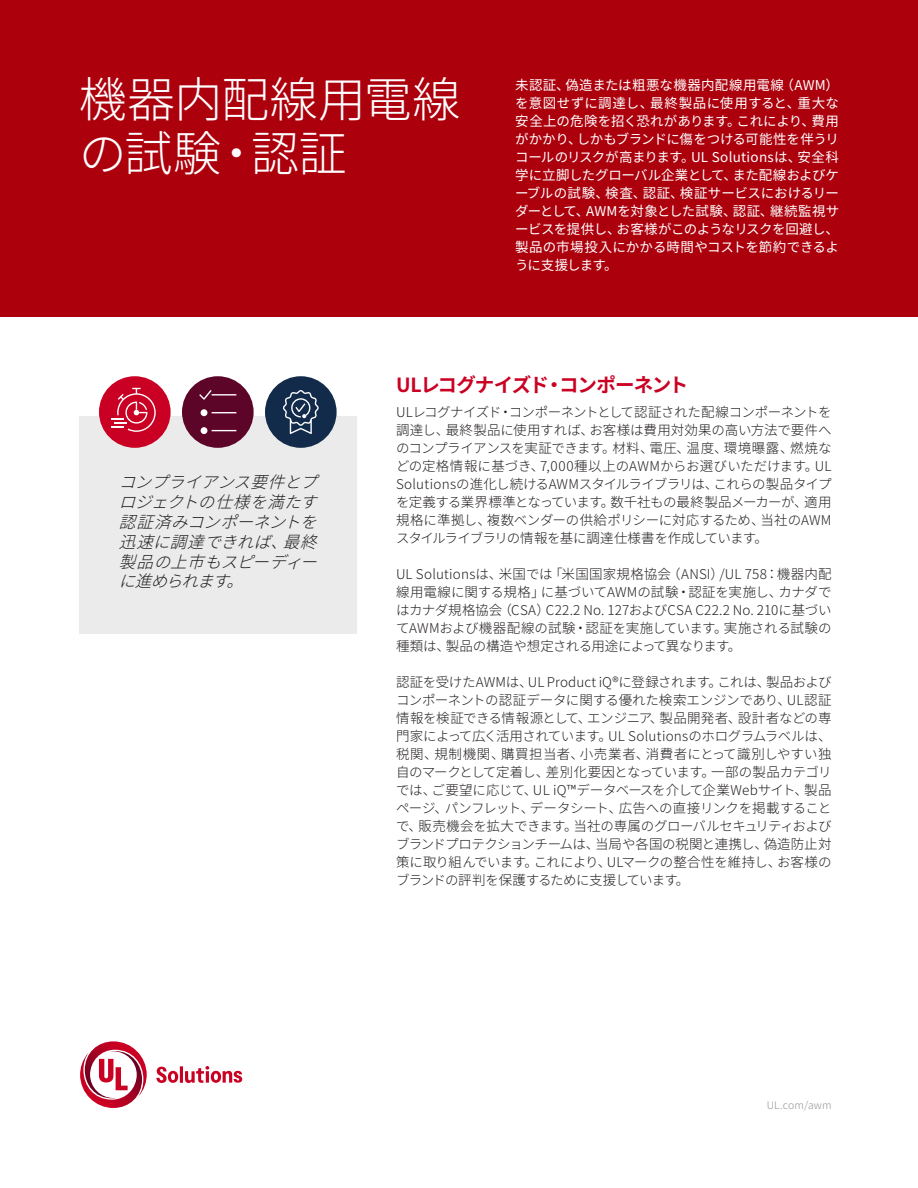
<style>
.page{position:relative;width:918px;height:1188px;background:#fff}
.page>*{position:absolute;margin:0;border:0;box-sizing:border-box;transform-origin:0 0}
.Cover_Headline{font:300 48px/54px "Noto Sans CJ Kjp";color:#fff}
.Subhead{font:700 19.5px "Noto Sans CJ Kjp";letter-spacing:-.06em;color:#ca0123}
.Body_Copy_Title{font:italic 300 16.5px/19.8px "Noto Sans CJ Kjp";color:#231f20;text-align:justify}
.Body_Copy{font:300 13.5px/18px "Noto Sans CJ Kjp";letter-spacing:-.03em;color:#231f20;text-align:justify}
.Subhead-2{font:13.5px/18px "Noto Sans CJ Kjp";letter-spacing:-.02em;color:#fff;text-align:justify}
.Copyright_Informatio{font:300 10.5px "Noto Sans CJ Kjp";letter-spacing:.01em;color:#939598}
</style>
<div class="page">
<svg style="left:80px;top:1041px;width:162px;height:67px"></svg>
<div style="left:0;top:0;width:918px;height:317px;background:#ac000d"></div>
<div style="left:79px;top:416px;width:277px;height:218px;background:#ebebeb"></div>
<div style="left:265px;top:376px;width:72px;height:72px;background:#122b4a;border-radius:36px"></div>
<svg style="left:283px;top:390px;width:36px;height:44px"></svg>
<div style="left:182px;top:376px;width:72px;height:72px;background:#5c0529;border-radius:36px"></div>
<svg style="left:199px;top:390px;width:37px;height:44px"></svg>
<div style="left:99px;top:376px;width:72px;height:72px;background:#c90024;border-radius:36px"></div>
<svg style="left:112px;top:388px;width:44px;height:44px"></svg>
<h1 class="Cover_Headline" style="left:79px;top:74px;width:383px">機器内配線用電線の試験・認証</h1>
<h3 class="Subhead-2" style="left:515px;top:76px;width:325px">未認証、偽造または粗悪な機器内配線用電線（AWM）を意図せずに調達し、最終製品に使用すると、重大な安全上の危険を招く恐れがあります。これにより、費用がかかり、しかもブランドに傷をつける可能性を伴うリコールのリスクが高まります。UL Solutionsは、安全科学に立脚したグローバル企業として、また配線およびケーブルの試験、検査、認証、検証サービスにおけるリーダーとして、AWMを対象とした試験、認証、継続監視サービスを提供し、お客様がこのようなリスクを回避し、製品の市場投入にかかる時間やコストを節約できるように支援します。</h3>
<h6 class="Body_Copy_Title" style="left:119px;top:473px;width:212px">コンプライアンス要件とプロジェクトの仕様を満たす認証済みコンポーネントを迅速に調達できれば、最終製品の上市もスピーディーに進められます。</h6>
<h3 class="Subhead" style="left:396px;top:374px;width:294px">ULレコグナイズド・コンポーネント</h3>
<p class="Body_Copy" style="left:396px;top:403px;width:437px">ULレコグナイズド・コンポーネントとして認証された配線コンポーネントを調達し、最終製品に使用すれば、お客様は費用対効果の高い方法で要件へのコンプライアンスを実証できます。材料、電圧、温度、環境曝露、燃焼などの定格情報に基づき、7,000種以上のAWMからお選びいただけます。UL Solutionsの進化し続けるAWMスタイルライブラリは、これらの製品タイプを定義する業界標準となっています。数千社もの最終製品メーカーが、適用規格に準拠し、複数ベンダーの供給ポリシーに対応するため、当社のAWMスタイルライブラリの情報を基に調達仕様書を作成しています。</p>
<p class="Body_Copy" style="left:396px;top:565px;width:437px">UL Solutionsは、米国では「米国国家規格協会（ANSI）/UL 758：機器内配線用電線に関する規格」に基づいてAWMの試験・認証を実施し、カナダではカナダ規格協会（CSA）C22.2 No. 127およびCSA C22.2 No. 210に基づいてAWMおよび機器配線の試験・認証を実施しています。実施される試験の種類は、製品の構造や想定される用途によって異なります。</p>
<p class="Body_Copy" style="left:396px;top:673px;width:437px">認証を受けたAWMは、UL Product iQ®に登録されます。これは、製品およびコンポーネントの認証データに関する優れた検索エンジンであり、UL認証情報を検証できる情報源として、エンジニア、製品開発者、設計者などの専門家によって広く活用されています。UL Solutionsのホログラムラベルは、税関、規制機関、購買担当者、小売業者、消費者にとって識別しやすい独自のマークとして定着し、差別化要因となっています。一部の製品カテゴリでは、ご要望に応じて、UL iQ™データベースを介して企業Webサイト、製品ページ、パンフレット、データシート、広告への直接リンクを掲載することで、販売機会を拡大できます。当社の専属のグローバルセキュリティおよびブランドプロテクションチームは、当局や各国の税関と連携し、偽造防止対策に取り組んでいます。これにより、ULマークの整合性を維持し、お客様のブランドの評判を保護するために支援しています。</p>
<p class="Copyright_Informatio" style="left:767px;top:1099px;width:66px">UL.com/awm</p>
</div>
